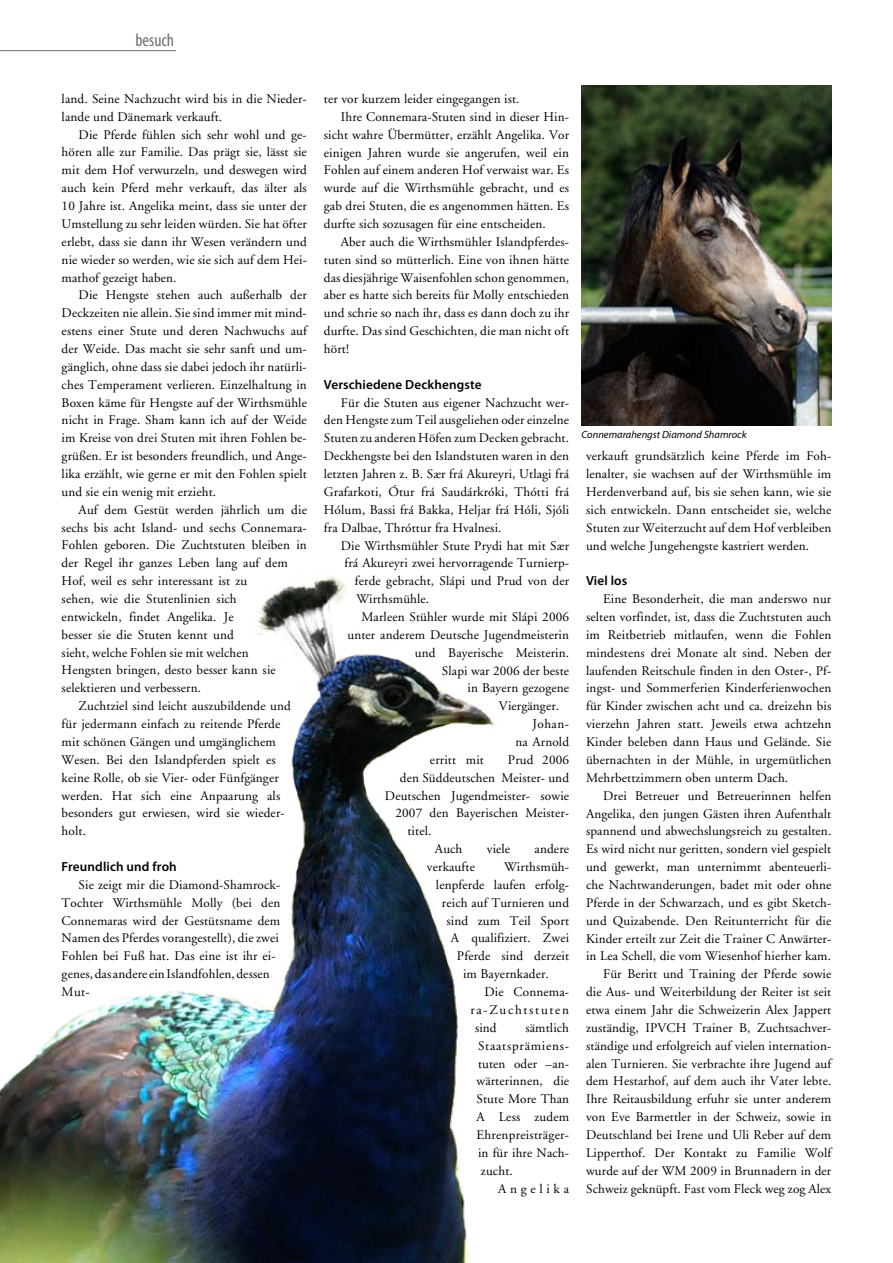
<style>
.page{position:relative;width:893px;height:1263px;background:#fff}
.page>*{position:absolute;margin:0;border:0;box-sizing:border-box;transform-origin:0 0}
.t1{font:condensed 18px "Myriad Pro";color:#6b6d6f}
.t2{font:13.2px/17.9px "Adobe Garamond";letter-spacing:.01em;color:#000;text-align:justify}
.t3{font:600 13.2px "Myriad Pro";letter-spacing:.01em;color:#000}
.t4{font:13.2px "Adobe Garamond";letter-spacing:.06em;color:#000}
.t5{font:13.2px "Adobe Garamond";letter-spacing:.13em;color:#000}
.t6{font:13.2px "Adobe Garamond";letter-spacing:.285em;color:#000}
.t7{font:italic 10.5px "Myriad Pro";color:#000}
</style>
<div class="page">
<img style="left:0;top:576px;width:495px;height:687px">
<img style="left:582px;top:85px;width:249px;height:341px">
<hr style="left:0;top:50px;width:176px;height:1px;background:#6b6d6f">
<h1 class="t1" style="left:135px;top:29px;width:40px">besuch</h1>
<p class="t2" style="left:62px;top:90px;width:247px">land. Seine Nachzucht wird bis in die Nieder&shy;lande und Dänemark verkauft.</p>
<p class="t2" style="left:62px;top:126px;width:247px;text-indent:17px">Die Pferde fühlen sich sehr wohl und ge&shy;hören alle zur Familie. Das prägt sie, lässt sie mit dem Hof verwurzeln, und deswegen wird auch kein Pferd mehr verkauft, das älter als 10 Jahre ist. Angelika meint, dass sie unter der Umstellung zu sehr leiden würden. Sie hat öfter erlebt, dass sie dann ihr Wesen verändern und nie wieder so werden, wie sie sich auf dem Hei&shy;mathof gezeigt haben.</p>
<p class="t2" style="left:62px;top:287px;width:247px;text-indent:17px">Die Hengste stehen auch außerhalb der Deckzeiten nie allein. Sie sind immer mit mind&shy;estens einer Stute und deren Nachwuchs auf der Weide. Das macht sie sehr sanft und um&shy;gänglich, ohne dass sie dabei jedoch ihr natürli&shy;ches Temperament verlieren. Einzelhaltung in Boxen käme für Hengste auf der Wirthsmühle nicht in Frage. Sham kann ich auf der Weide im Kreise von drei Stuten mit ihren Fohlen be&shy;grüßen. Er ist besonders freundlich, und Ange&shy;lika erzählt, wie gerne er mit den Fohlen spielt und sie ein wenig mit erzieht.</p>
<p class="t2" style="left:62px;top:501px;width:247px;text-align:left;text-indent:17px">Auf dem Gestüt werden jährlich um die sechs bis acht Island- und sechs Connemara-Fohlen geboren. Die Zuchtstuten bleiben in der Regel ihr ganzes Leben lang auf dem Hof, weil es sehr interessant ist zu<br>sehen, wie die Stutenlinien sich<br>entwickeln, findet Angelika. Je<br>besser sie die Stuten kennt und<br>sieht, welche Fohlen sie mit welchen<br>Hengsten bringen, desto besser kann sie selektieren und verbessern.</p>
<p class="t2" style="left:62px;top:697px;width:231px;text-align:left;text-indent:17px">Zuchtziel sind leicht auszubildende und für jedermann einfach zu reitende Pferde mit schönen Gängen und umgänglichem Wesen. Bei den Islandpferden spielt es keine Rolle, ob sie Vier- oder Fünfgänger werden. Hat sich eine Anpaarung als besonders gut erwiesen, wird sie wieder&shy;holt.</p>
<p class="t3" style="left:62px;top:858px;width:117px">Freundlich und froh</p>
<p class="t2" style="left:62px;top:876px;width:220px;text-align:left;text-indent:17px">Sie zeigt mir die Diamond-Shamrock-Tochter Wirthsmühle Molly (bei den Connemaras wird der Gestütsname dem Namen des Pferdes vorangestellt), die zwei Fohlen bei Fuß hat. Das eine ist ihr ei&shy;genes, das andere ein Islandfohlen, dessen Mut-</p>
<p class="t2" style="left:324px;top:90px;width:197px">ter vor kurzem leider eingegangen ist.</p>
<p class="t2" style="left:341px;top:108px;width:230px">Ihre Connemara-Stuten sind in dieser Hin-</p>
<p class="t2" style="left:324px;top:126px;width:247px">sicht wahre Übermütter, erzählt Angelika. Vor</p>
<p class="t2" style="left:324px;top:144px;width:247px">einigen Jahren wurde sie angerufen, weil ein</p>
<p class="t2" style="left:324px;top:162px;width:247px">Fohlen auf einem anderen Hof verwaist war. Es</p>
<p class="t2" style="left:324px;top:179px;width:247px">wurde auf die Wirthsmühle gebracht, und es</p>
<p class="t2" style="left:324px;top:197px;width:247px">gab drei Stuten, die es angenommen hätten. Es</p>
<p class="t2" style="left:324px;top:215px;width:223px">durfte sich sozusagen für eine entscheiden.</p>
<p class="t2" style="left:341px;top:233px;width:230px">Aber auch die Wirthsmühler Islandpferdes-</p>
<p class="t2" style="left:324px;top:251px;width:247px">tuten sind so mütterlich. Eine von ihnen hätte</p>
<p class="t2" style="left:324px;top:269px;width:247px">das diesjährige Waisenfohlen schon genommen,</p>
<p class="t2" style="left:324px;top:287px;width:247px">aber es hatte sich bereits für Molly entschieden</p>
<p class="t2" style="left:324px;top:305px;width:247px">und schrie so nach ihr, dass es dann doch zu ihr</p>
<p class="t2" style="left:324px;top:322px;width:247px">durfte. Das sind Geschichten, die man nicht oft</p>
<p class="t2" style="left:324px;top:340px;width:27px">hört!</p>
<p class="t3" style="left:324px;top:376px;width:159px">Verschiedene Deckhengste</p>
<p class="t2" style="left:324px;top:394px;width:247px;text-indent:17px">Für die Stuten aus eigener Nachzucht wer&shy;den Hengste zum Teil ausgeliehen oder einzelne Stuten zu anderen Höfen zum Decken gebracht.<br>Deckhengste bei den Islandstuten waren in den letzten Jahren z. B. Sær frá Akureyri, Utlagi frá Grafarkoti, Ótur frá Saudárkróki, Thótti frá Hólum, Bassi frá Bakka, Heljar frá Hóli, Sjóli fra Dalbae, Thróttur fra Hvalnesi.</p>
<p class="t2" style="left:341px;top:537px;width:230px">Die Wirthsmühler Stute Prydi hat mit Sær</p>
<p class="t2" style="left:344px;top:555px;width:226px">frá Akureyri zwei hervorragende Turnierp-</p>
<p class="t2" style="left:355px;top:572px;width:216px">ferde gebracht, Slápi und Prud von der</p>
<p class="t2" style="left:356px;top:590px;width:74px">Wirthsmühle.</p>
<p class="t2" style="left:361px;top:608px;width:209px">Marleen Stühler wurde mit Slápi 2006</p>
<p class="t2" style="left:347px;top:626px;width:223px">unter anderem Deutsche Jugendmeisterin</p>
<p class="t2" style="left:415px;top:644px;width:156px">und Bayerische Meisterin.</p>
<p class="t2" style="left:442px;top:662px;width:129px">Slapi war 2006 der beste</p>
<p class="t2" style="left:467px;top:680px;width:103px">in Bayern gezogene</p>
<p class="t2" style="left:499px;top:697px;width:62px">Viergänger.</p>
<p class="t2" style="left:532px;top:715px;width:38px">Johan-</p>
<p class="t2" style="left:515px;top:733px;width:55px">na Arnold</p>
<p class="t2" style="left:430px;top:751px;width:56px">erritt mit</p>
<p class="t2" style="left:508px;top:751px;width:63px">Prud 2006</p>
<p class="t2" style="left:400px;top:769px;width:171px">den Süddeutschen Meister- und</p>
<p class="t2" style="left:385px;top:787px;width:186px">Deutschen Jugendmeister- sowie</p>
<p class="t2" style="left:395px;top:805px;width:175px">2007 den Bayerischen Meister-</p>
<p class="t2" style="left:407px;top:822px;width:25px">titel.</p>
<p class="t2" style="left:435px;top:840px;width:29px">Auch</p>
<p class="t2" style="left:487px;top:840px;width:25px">viele</p>
<p class="t2" style="left:535px;top:840px;width:36px">andere</p>
<p class="t2" style="left:427px;top:858px;width:49px">verkaufte</p>
<p class="t2" style="left:504px;top:858px;width:66px">Wirthsmüh-</p>
<p class="t2" style="left:436px;top:876px;width:135px">lenpferde laufen erfolg-</p>
<p class="t2" style="left:442px;top:894px;width:129px">reich auf Turnieren und</p>
<p class="t2" style="left:446px;top:912px;width:124px">sind zum Teil Sport</p>
<p class="t2" style="left:451px;top:930px;width:120px">A qualifiziert. Zwei</p>
<p class="t2" style="left:457px;top:947px;width:114px">Pferde sind derzeit</p>
<p class="t2" style="left:463px;top:965px;width:87px">im Bayernkader.</p>
<p class="t2" style="left:484px;top:983px;width:86px">Die Connema-</p>
<p class="t5" style="left:470px;top:1003px;width:100px">ra-Zuchtstuten</p>
<p class="t2" style="left:475px;top:1019px;width:23px">sind</p>
<p class="t2" style="left:525px;top:1019px;width:45px">sämtlich</p>
<p class="t4" style="left:478px;top:1038px;width:93px">Staatsprämiens-</p>
<p class="t2" style="left:478px;top:1055px;width:93px">tuten oder –an-</p>
<p class="t2" style="left:476px;top:1072px;width:94px">wärterinnen, die</p>
<p class="t2" style="left:476px;top:1090px;width:94px">Stute More Than</p>
<p class="t2" style="left:476px;top:1108px;width:94px">A Less zudem</p>
<p class="t2" style="left:476px;top:1126px;width:94px">Ehrenpreisträger-</p>
<p class="t2" style="left:478px;top:1144px;width:93px">in für ihre Nach-</p>
<p class="t2" style="left:481px;top:1162px;width:33px">zucht.</p>
<p class="t6" style="left:498px;top:1181px;width:73px">Angelika</p>
<p class="t7" style="left:581px;top:428px;width:167px">Connemarahengst Diamond Shamrock</p>
<p class="t2" style="left:586px;top:447px;width:247px">verkauft grundsätzlich keine Pferde im Foh&shy;lenalter, sie wachsen auf der Wirthsmühle im Herdenverband auf, bis sie sehen kann, wie sie sich entwickeln. Dann entscheidet sie, welche Stuten zur Weiterzucht auf dem Hof verbleiben und welche Jungehengste kastriert werden.</p>
<p class="t3" style="left:586px;top:572px;width:43px">Viel los</p>
<p class="t2" style="left:586px;top:590px;width:247px;text-indent:17px">Eine Besonderheit, die man anderswo nur selten vorfindet, ist, dass die Zuchtstuten auch im Reitbetrieb mitlaufen, wenn die Fohlen mindestens drei Monate alt sind. Neben der laufenden Reitschule finden in den Oster-, Pf&shy;ingst- und Sommerferien Kinderferienwochen für Kinder zwischen acht und ca. dreizehn bis vierzehn Jahren statt. Jeweils etwa achtzehn Kinder beleben dann Haus und Gelände. Sie übernachten in der Mühle, in urgemütlichen Mehrbettzimmern oben unterm Dach.</p>
<p class="t2" style="left:586px;top:787px;width:247px;text-align:right">Drei Betreuer und Betreuerinnen helfen Angelika, den jungen Gästen ihren Aufenthalt spannend und abwechslungsreich zu gestalten.<br>Es wird nicht nur geritten, sondern viel gespielt und gewerkt, man unternimmt abenteuerli&shy;che Nachtwanderungen, badet mit oder ohne Pferde in der Schwarzach, und es gibt Sketch&shy;und Quizabende. Den Reitunterricht für die Kinder erteilt zur Zeit die Trainer C Anwärter&shy;in Lea Schell, die vom Wiesenhof hierher kam.<br>Für Beritt und Training der Pferde sowie die Aus- und Weiterbildung der Reiter ist seit etwa einem Jahr die Schweizerin Alex Jappert zuständig, IPVCH Trainer B, Zuchtsachver&shy;ständige und erfolgreich auf vielen internation&shy;alen Turnieren. Sie verbrachte ihre Jugend auf dem Hestarhof, auf dem auch ihr Vater lebte.<br>Ihre Reitausbildung erfuhr sie unter anderem von Eve Barmettler in der Schweiz, sowie in Deutschland bei Irene und Uli Reber auf dem Lipperthof. Der Kontakt zu Familie Wolf wurde auf der WM 2009 in Brunnadern in der Schweiz geknüpft. Fast vom Fleck weg zog Alex</p>
</div>
